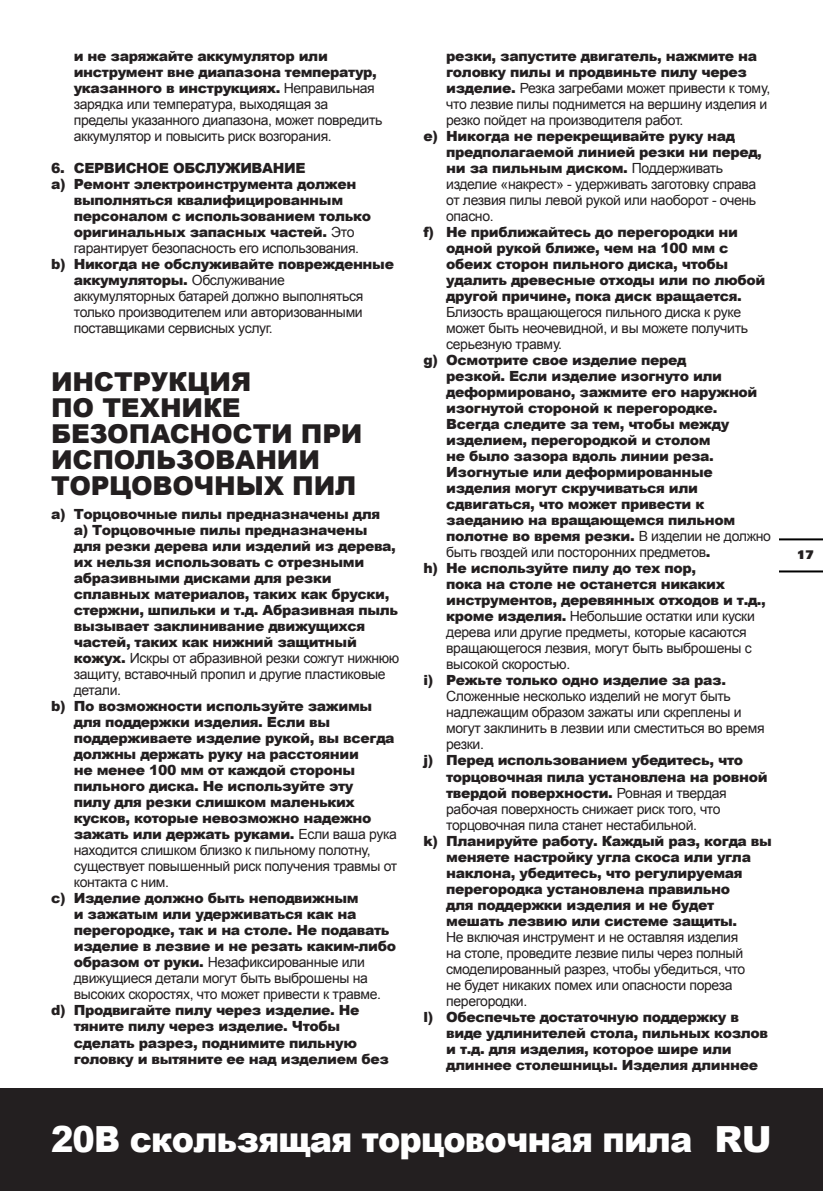
<style>
.page{position:relative;width:823px;height:1191px;background:#fff}
.page>*{position:absolute;margin:0;border:0;box-sizing:border-box;transform-origin:0 0}
.t1{font:900 36px "Arial";letter-spacing:-.025em;color:#fff;scale:.93 1}
.t2{font:900 26px/26px "Arial";letter-spacing:-.01em;color:#231f20}
.t3{font:900 14px/16px "Arial";letter-spacing:-.025em;color:#231f20}
.t4{font:14px/16px "Arial";letter-spacing:-.025em;color:#231f20}
.t5{font:900 12px "Univers";color:#231f20}
.s1{font-weight:900}
.s2{font-weight:400}
</style>
<div class="page">
<div style="left:0;top:1089px;width:822px;height:102px;background:#231f20"></div>
<hr style="left:779px;top:570px;width:43px;height:2px;background:#000">
<hr style="left:779px;top:538px;width:43px;height:2px;background:#000">
<p class="t4" style="left:74px;top:48px;width:310px"><span class="s1">и не заряжайте аккумулятор или инструмент вне диапазона температур, указанного в инструкциях.</span> Неправильная зарядка или температура, выходящая за пределы указанного диапазона, может повредить аккумулятор и повысить риск возгорания.</p>
<p class="t3" style="left:51px;top:160px;width:256px">6. СЕРВИСНОЕ ОБСЛУЖИВАНИЕ</p>
<p class="t3" style="left:51px;top:176px;width:307px">a) Ремонт электроинструмента должен</p>
<p class="t3" style="left:74px;top:192px;width:271px">выполняться квалифицированным</p>
<p class="t3" style="left:74px;top:208px;width:298px">персоналом с использованием только</p>
<p class="t3" style="left:74px;top:224px;width:282px">оригинальных запасных частей. <span class="s2">Это</span></p>
<p class="t4" style="left:74px;top:240px;width:287px">гарантирует безопасность его использования.</p>
<p class="t4" style="left:74px;top:256px;width:321px;text-indent:-23px"><span class="s1">b) Никогда не обслуживайте поврежденные аккумуляторы.</span> Обслуживание<br>аккумуляторных батарей должно выполняться только производителем или авторизованными поставщиками сервисных услуг.</p>
<h2 class="t2" style="left:51px;top:368px;width:312px">ИНСТРУКЦИЯ<br>ПО ТЕХНИКЕ<br>БЕЗОПАСНОСТИ ПРИ<br>ИСПОЛЬЗОВАНИИ<br>ТОРЦОВОЧНЫХ ПИЛ</h2>
<p class="t3" style="left:74px;top:506px;width:327px;text-indent:-23px">а) Торцовочные пилы предназначены для<br>а) Торцовочные пилы предназначены<br>для резки дерева или изделий из дерева, их нельзя использовать с отрезными абразивными дисками для резки сплавных материалов, таких как бруски, стержни, шпильки и т.д. Абразивная пыль вызывает заклинивание движущихся частей, таких как нижний защитный кожух. <span class="s2">Искры от абразивной резки сожгут нижнюю защиту, вставочный пропил и другие пластиковые детали.</span></p>
<p class="t3" style="left:74px;top:698px;width:325px;text-indent:-23px">b) По возможности используйте зажимы для поддержки изделия. Если вы поддерживаете изделие рукой, вы всегда должны держать руку на расстоянии<br>не менее 100 мм от каждой стороны пильного диска. Не используйте эту<br>пилу для резки слишком маленьких кусков, которые невозможно надежно зажать или держать руками. <span class="s2">Если ваша рука находится слишком близко к пильному полотну, существует повышенный риск получения травмы от контакта с ним.</span></p>
<p class="t3" style="left:74px;top:890px;width:324px;text-indent:-23px">c) Изделие должно быть неподвижным<br>и зажатым или удерживаться как на перегородке, так и на столе. Не подавать изделие в лезвие и не резать каким-либо образом от руки. <span class="s2">Незафиксированные или движущиеся детали могут быть выброшены на высоких скоростях, что может привести к травме.</span></p>
<p class="t3" style="left:74px;top:1002px;width:316px;text-indent:-23px">d) Продвигайте пилу через изделие. Не тяните пилу через изделие. Чтобы сделать разрез, поднимите пильную головку и вытяните ее над изделием без</p>
<p class="t4" style="left:446px;top:48px;width:325px"><span class="s1">резки, запустите двигатель, нажмите на головку пилы и продвиньте пилу через изделие.</span> Резка загребами может привести к тому, что лезвие пилы поднимется на вершину изделия и резко пойдет на производителя работ.</p>
<p class="t4" style="left:446px;top:128px;width:317px;text-indent:-23px"><span class="s1">e) Никогда не перекрещивайте руку над предполагаемой линией резки ни перед, ни за пильным диском.</span> Поддерживать изделие «накрест» - удерживать заготовку справа от лезвия пилы левой рукой или наоборот - очень опасно.</p>
<p class="t3" style="left:446px;top:224px;width:320px;text-indent:-23px">f) Не приближайтесь до перегородки ни одной рукой ближе, чем на 100 мм с обеих сторон пильного диска, чтобы удалить древесные отходы или по любой другой причине, пока диск вращается.</p>
<p class="t4" style="left:446px;top:304px;width:303px">Близость вращающегося пильного диска к руке может быть неочевидной, и вы можете получить серьезную травму.</p>
<p class="t3" style="left:423px;top:352px;width:264px">g) Осмотрите свое изделие перед</p>
<p class="t3" style="left:446px;top:368px;width:277px">резкой. Если изделие изогнуто или</p>
<p class="t3" style="left:446px;top:384px;width:312px">деформировано, зажмите его наружной</p>
<p class="t3" style="left:446px;top:400px;width:272px">изогнутой стороной к перегородке.</p>
<p class="t3" style="left:446px;top:416px;width:284px">Всегда следите за тем, чтобы между</p>
<p class="t3" style="left:446px;top:432px;width:266px">изделием, перегородкой и столом</p>
<p class="t3" style="left:446px;top:448px;width:269px">не было зазора вдоль линии реза.</p>
<p class="t3" style="left:446px;top:464px;width:268px">Изогнутые или деформированные</p>
<p class="t3" style="left:446px;top:480px;width:253px">изделия могут скручиваться или</p>
<p class="t3" style="left:446px;top:496px;width:260px">сдвигаться, что может привести к</p>
<p class="t3" style="left:446px;top:512px;width:290px">заеданию на вращающемся пильном</p>
<p class="t3" style="left:446px;top:528px;width:326px">полотне во время резки. <span class="s2">В изделии не должно</span></p>
<p class="t4" style="left:446px;top:544px;width:266px">быть гвоздей или посторонних предметов<span class="s1">.</span></p>
<p class="t3" style="left:423px;top:560px;width:274px">h) Не используйте пилу до тех пор,</p>
<p class="t3" style="left:446px;top:576px;width:280px">пока на столе не останется никаких</p>
<p class="t3" style="left:446px;top:592px;width:321px">инструментов, деревянных отходов и т.д.,</p>
<p class="t4" style="left:446px;top:608px;width:310px"><span class="s1">кроме изделия.</span> Небольшие остатки или куски</p>
<p class="t4" style="left:446px;top:624px;width:302px">дерева или другие предметы, которые касаются</p>
<p class="t4" style="left:446px;top:640px;width:307px">вращающегося лезвия, могут быть выброшены с</p>
<p class="t4" style="left:446px;top:656px;width:126px">высокой скоростью.</p>
<p class="t3" style="left:423px;top:672px;width:304px">i) Режьте только одно изделие за раз.</p>
<p class="t4" style="left:446px;top:688px;width:320px">Сложенные несколько изделий не могут быть надлежащим образом зажаты или скреплены и могут заклинить в лезвии или сместиться во время резки.</p>
<p class="t3" style="left:446px;top:752px;width:323px;text-indent:-23px">j) Перед использованием убедитесь, что торцовочная пила установлена на ровной твердой поверхности. <span class="s2">Ровная и твердая рабочая поверхность снижает риск того, что торцовочная пила станет нестабильной.</span></p>
<p class="t3" style="left:446px;top:832px;width:327px;text-indent:-23px">k) Планируйте работу. Каждый раз, когда вы меняете настройку угла скоса или угла наклона, убедитесь, что регулируемая перегородка установлена правильно<br>для поддержки изделия и не будет мешать лезвию или системе защиты.</p>
<p class="t4" style="left:446px;top:928px;width:300px">Не включая инструмент и не оставляя изделия на столе, проведите лезвие пилы через полный смоделированный разрез, чтобы убедиться, что не будет никаких помех или опасности пореза перегородки.</p>
<p class="t3" style="left:446px;top:1008px;width:323px;text-indent:-23px">l) Обеспечьте достаточную поддержку в виде удлинителей стола, пильных козлов и т.д. для изделия, которое шире или длиннее столешницы. Изделия длиннее</p>
<h1 class="t1" style="left:51px;top:1113px;width:776px">20B скользящая торцовочная пила RU</h1>
<p class="t5" style="left:796px;top:546px;width:18px">17</p>
</div>
